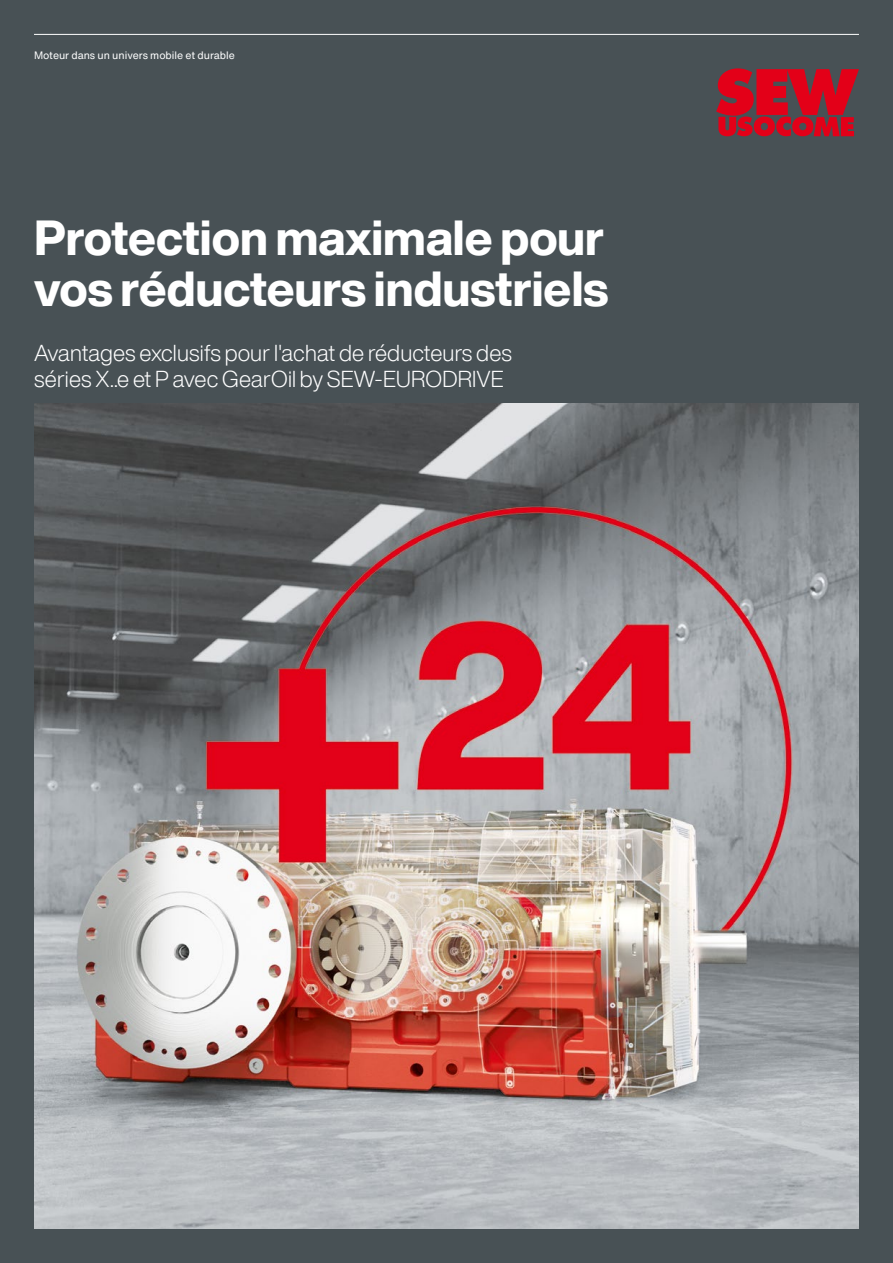
<style>
.page{position:relative;width:893px;height:1263px;background:#485155}
.page>*{position:absolute;margin:0;border:0;box-sizing:border-box;transform-origin:0 0}
.t1{font:800 48px/51px "Helvetica Now Display";color:#fff}
.t2{font:300 22.5px/25.5px "Helvetica Now Display";letter-spacing:.01em;color:#fff}
.t3{font:10.5px "Helvetica Now Text";color:#fff}
</style>
<div class="page">
<img style="left:34px;top:404px;width:825px;height:825px">
<hr style="left:34px;top:34px;width:825px;height:1px;background:#fff">
<svg style="left:716px;top:68px;width:143px;height:68px"></svg>
<p class="t3" style="left:34px;top:47px;width:202px">Moteur dans un univers mobile et durable</p>
<h1 class="t1" style="left:34px;top:213px;width:576px">Protection maximale pour vos réducteurs industriels</h1>
<p class="t2" style="left:34px;top:340px;width:480px">Avantages exclusifs pour l'achat de réducteurs des séries X..e et P avec GearOil by SEW-EURODRIVE</p>
</div>
